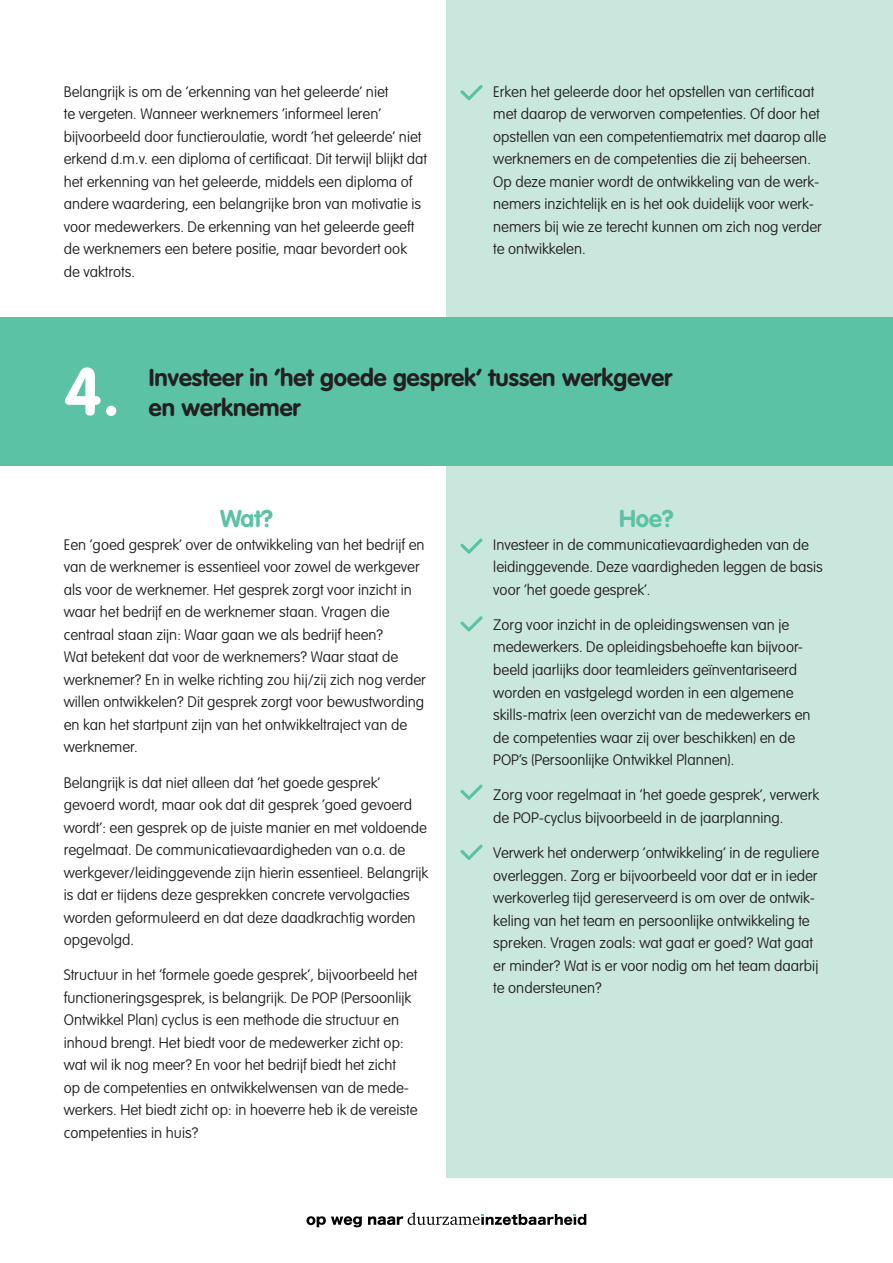
<style>
.page{position:relative;width:893px;height:1263px;background:#fff}
.page>*{position:absolute;margin:0;border:0;box-sizing:border-box;transform-origin:0 0}
.t1{font:700 66px "VAG Rounded Std";color:#fff}
.t2{font:700 24px "VAG Rounded Std";color:#231f20}
.t3{font:700 24px "VAG Rounded";color:#5bc2a5}
.t4{font:100 15px/22.5px "VAG Rounded Std";color:#231f20}
</style>
<div class="page">
<div style="left:446px;top:451px;width:447px;height:727px;background:#cae7dd"></div>
<div style="left:446px;top:0;width:447px;height:317px;background:#cae7dd"></div>
<div style="left:0;top:317px;width:893px;height:149px;background:#5bc2a5"></div>
<svg style="left:306px;top:1216px;width:56px;height:11px"></svg>
<svg style="left:368px;top:1212px;width:218px;height:13px"></svg>
<svg style="left:460px;top:85px;width:23px;height:15px"></svg>
<svg style="left:460px;top:538px;width:23px;height:16px"></svg>
<svg style="left:460px;top:784px;width:23px;height:16px"></svg>
<svg style="left:460px;top:616px;width:23px;height:15px"></svg>
<svg style="left:460px;top:845px;width:23px;height:15px"></svg>
<p class="t4" style="left:64px;top:81px;width:365px">Belangrijk is om de ‘erkenning van het geleerde’ niet<br>te vergeten. Wanneer werknemers ‘informeel leren’ bijvoorbeeld door functieroulatie, wordt ‘het geleerde’ niet erkend d.m.v. een diploma of certificaat. Dit terwijl blijkt dat het erkenning van het geleerde, middels een diploma of andere waardering, een belangrijke bron van motivatie is voor medewerkers. De erkenning van het geleerde geeft de werknemers een betere positie, maar bevordert ook<br>de vaktrots.</p>
<p class="t4" style="left:493px;top:81px;width:334px">Erken het geleerde door het opstellen van certificaat met daarop de verworven competenties. Of door het opstellen van een competentiematrix met daarop alle werknemers en de competenties die zij beheersen.<br>Op deze manier wordt de ontwikkeling van de werk&shy;nemers inzichtelijk en is het ook duidelijk voor werk&shy;nemers bij wie ze terecht kunnen om zich nog verder te ontwikkelen.</p>
<h1 class="t1" style="left:64px;top:353px;width:58px">4.</h1>
<h2 class="t2" style="left:149px;top:363px;width:525px">Investeer in ‘het goede gesprek’ tussen werkgever</h2>
<h2 class="t2" style="left:149px;top:393px;width:153px">en werknemer</h2>
<h2 class="t3" style="left:220px;top:505px;width:54px">Wat?</h2>
<p class="t4" style="left:64px;top:534px;width:364px">Een ‘goed gesprek’ over de ontwikkeling van het bedrijf en van de werknemer is essentieel voor zowel de werkgever als voor de werknemer. Het gesprek zorgt voor inzicht in waar het bedrijf en de werknemer staan. Vragen die centraal staan zijn: Waar gaan we als bedrijf heen?<br>Wat betekent dat voor de werknemers? Waar staat de werknemer? En in welke richting zou hij/zij zich nog verder willen ontwikkelen? Dit gesprek zorgt voor bewustwording en kan het startpunt zijn van het ontwikkeltraject van de werknemer.</p>
<p class="t4" style="left:64px;top:771px;width:366px">Belangrijk is dat niet alleen dat ‘het goede gesprek’ gevoerd wordt, maar ook dat dit gesprek ‘goed gevoerd wordt’: een gesprek op de juiste manier en met voldoende regelmaat. De communicatievaardigheden van o.a. de werkgever/leidinggevende zijn hierin essentieel. Belangrijk is dat er tijdens deze gesprekken concrete vervolgacties worden geformuleerd en dat deze daadkrachtig worden opgevolgd.</p>
<p class="t4" style="left:64px;top:964px;width:355px">Structuur in het ‘formele goede gesprek’, bijvoorbeeld het functioneringsgesprek, is belangrijk. De POP (Persoonlijk Ontwikkel Plan) cyclus is een methode die structuur en inhoud brengt. Het biedt voor de medewerker zicht op: wat wil ik nog meer? En voor het bedrijf biedt het zicht<br>op de competenties en ontwikkelwensen van de mede&shy;werkers. Het biedt zicht op: in hoeverre heb ik de vereiste competenties in huis?</p>
<h2 class="t3" style="left:619px;top:505px;width:56px">Hoe?</h2>
<p class="t4" style="left:493px;top:534px;width:331px">Investeer in de communicatievaardigheden van de leidinggevende. Deze vaardigheden leggen de basis voor ‘het goede gesprek’.</p>
<p class="t4" style="left:493px;top:614px;width:319px">Zorg voor inzicht in de opleidingswensen van je medewerkers. De opleidingsbehoefte kan bijvoor&shy;beeld jaarlijks door teamleiders geïnventariseerd worden en vastgelegd worden in een algemene skills-matrix (een overzicht van de medewerkers en de competenties waar zij over beschikken) en de POP’s (Persoonlijke Ontwikkel Plannen).</p>
<p class="t4" style="left:493px;top:784px;width:327px">Zorg voor regelmaat in ‘het goede gesprek’, verwerk de POP-cyclus bijvoorbeeld in de jaarplanning.</p>
<p class="t4" style="left:493px;top:842px;width:328px">Verwerk het onderwerp ‘ontwikkeling’ in de reguliere overleggen. Zorg er bijvoorbeeld voor dat er in ieder werkoverleg tijd gereserveerd is om over de ontwik&shy;keling van het team en persoonlijke ontwikkeling te spreken. Vragen zoals: wat gaat er goed? Wat gaat er minder? Wat is er voor nodig om het team daarbij te ondersteunen?</p>
</div>
